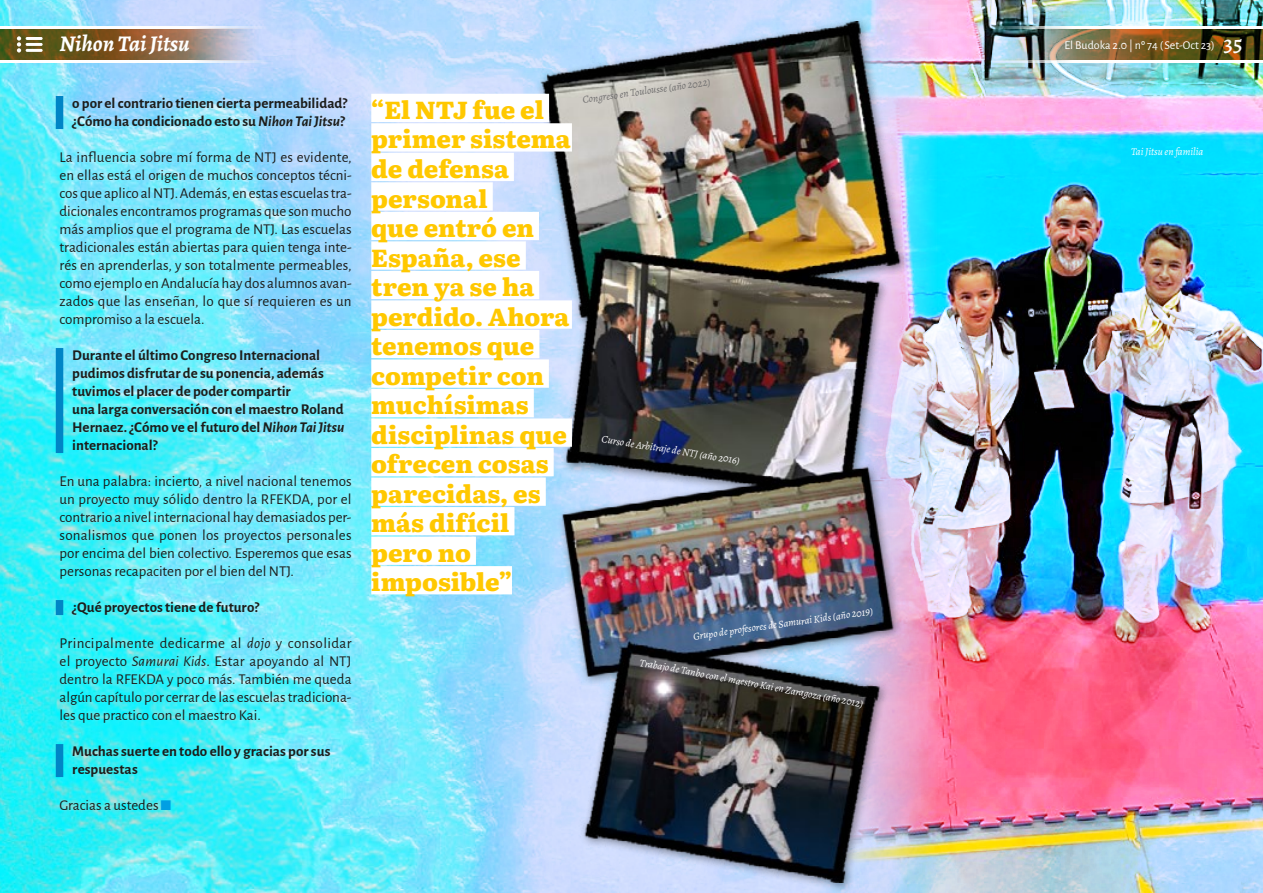
<style>
.page{position:relative;width:1263px;height:893px;background:#fff}
.page>*{position:absolute;margin:0;border:0;box-sizing:border-box;transform-origin:0 0}
.t1{font:800 24.6px/29.5px "Literata";color:#ffc800}
.t2{font:italic 700 22.5px "Alegreya";color:#fff}
.t3{font:15px/18px "Alegreya Sans";color:#1d1d1b;text-align:justify}
.t4{font:700 15px/18px "Alegreya Sans";color:#1d1d1b}
.t5{font:12px "Alegreya Sans";color:#fff}
.t6{font:italic 10.5px "Alegreya";color:#fff}
.t7{font:italic 10.5px "Alegreya";color:#706f6f}
.s1{font-family:"Alegreya";font-weight:500;font-size:22.5px}
.s2{font-style:italic}
.s3{color:#009fe3}
</style>
<div class="page">
<img style="left:0;top:0;width:814px;height:893px">
<img style="left:814px;top:0;width:449px;height:893px">
<div style="left:535px;top:17px;width:374px;height:876px;background:#1d1d1b;opacity:.5"></div>
<img style="left:540px;top:21px;width:363px;height:861px">
<div style="left:371px;top:94px;width:178px;height:28px;background:#fff"></div>
<div style="left:371px;top:123px;width:201px;height:29px;background:#fff"></div>
<div style="left:371px;top:153px;width:143px;height:28px;background:#fff"></div>
<div style="left:371px;top:182px;width:122px;height:29px;background:#fff"></div>
<div style="left:371px;top:212px;width:168px;height:28px;background:#fff"></div>
<div style="left:371px;top:241px;width:155px;height:29px;background:#fff"></div>
<div style="left:371px;top:271px;width:168px;height:28px;background:#fff"></div>
<div style="left:371px;top:300px;width:201px;height:29px;background:#fff"></div>
<div style="left:371px;top:330px;width:168px;height:28px;background:#fff"></div>
<div style="left:371px;top:359px;width:178px;height:29px;background:#fff"></div>
<div style="left:371px;top:389px;width:163px;height:28px;background:#fff"></div>
<div style="left:371px;top:418px;width:201px;height:29px;background:#fff"></div>
<div style="left:371px;top:448px;width:183px;height:28px;background:#fff"></div>
<div style="left:371px;top:478px;width:175px;height:28px;background:#fff"></div>
<div style="left:371px;top:507px;width:143px;height:28px;background:#fff"></div>
<div style="left:371px;top:537px;width:105px;height:28px;background:#fff"></div>
<div style="left:371px;top:566px;width:141px;height:28px;background:#fff"></div>
<div style="left:56px;top:96px;width:7px;height:33px;background:#0085c6"></div>
<div style="left:56px;top:348px;width:7px;height:105px;background:#0085c6"></div>
<div style="left:56px;top:600px;width:7px;height:15px;background:#0085c6"></div>
<div style="left:56px;top:744px;width:7px;height:33px;background:#0085c6"></div>
<svg style="left:0;top:28px;width:271px;height:33px;background:#927e61"></svg>
<svg style="left:0;top:27px;width:271px;height:1px"></svg>
<svg style="left:0;top:61px;width:271px;height:2px"></svg>
<img style="left:992px;top:28px;width:271px;height:33px">
<svg style="left:992px;top:27px;width:271px;height:1px"></svg>
<svg style="left:992px;top:61px;width:271px;height:2px"></svg>
<svg style="left:17px;top:36px;width:4px;height:17px"></svg>
<hr style="left:26px;top:37px;width:17px;height:3px;background:#fff">
<hr style="left:26px;top:43px;width:17px;height:3px;background:#fff">
<hr style="left:26px;top:49px;width:17px;height:3px;background:#fff">
<h2 class="t2" style="left:60px;top:28px;width:132px">Nihon Tai Jitsu</h2>
<p class="t5" style="left:1064px;top:37px;width:180px">El Budoka 2.0 | nº 74 (Set-Oct 23) <span class="s1">35</span></p>
<p class="t4" style="left:72px;top:93px;width:277px">o por el contrario tienen cierta permeabilidad? ¿Cómo ha condicionado esto su <span class="s2">Nihon Tai Jitsu</span>?</p>
<p class="t3" style="left:60px;top:147px;width:294px">La influencia sobre mí forma de NTJ es evidente, en ellas está el origen de muchos conceptos técni&shy;cos que aplico al NTJ. Además, en estas escuelas tra&shy;dicionales encontramos programas que son mucho más amplios que el programa de NTJ. Las escuelas tradicionales están abiertas para quien tenga inte&shy;rés en aprenderlas, y son totalmente permeables, como ejemplo en Andalucía hay dos alumnos avan&shy;zados que las enseñan, lo que sí requieren es un compromiso a la escuela.</p>
<p class="t4" style="left:72px;top:345px;width:274px">Durante el último Congreso Internacional pudimos disfrutar de su ponencia, además tuvimos el placer de poder compartir<br>una larga conversación con el maestro Roland Hernaez. ¿Cómo ve el futuro del <span class="s2">Nihon Tai Jitsu </span>internacional?</p>
<p class="t3" style="left:60px;top:471px;width:294px">En una palabra: incierto, a nivel nacional tenemos un proyecto muy sólido dentro la RFEKDA, por el contrario a nivel internacional hay demasiados per&shy;sonalismos que ponen los proyectos personales por encima del bien colectivo. Esperemos que esas personas recapaciten por el bien del NTJ.</p>
<p class="t4" style="left:72px;top:597px;width:188px">¿Qué proyectos tiene de futuro?</p>
<p class="t3" style="left:60px;top:633px;width:294px">Principalmente dedicarme al <span class="s2">dojo</span> y consolidar el proyecto <span class="s2">Samurai Kids</span>. Estar apoyando al NTJ dentro la RFEKDA y poco más. También me queda algún capítulo por cerrar de las escuelas tradiciona&shy;les que practico con el maestro Kai.</p>
<p class="t4" style="left:72px;top:741px;width:260px">Muchas suerte en todo ello y gracias por sus respuestas</p>
<p class="t3" style="left:60px;top:795px;width:113px">Gracias a ustedes <span class="s3">⬛</span></p>
<h1 class="t1" style="left:371px;top:94px;width:201px">“El NTJ fue el primer sistema de defensa personal<br>que entró en<br>España, ese tren ya se ha perdido. Ahora tenemos que competir con muchísimas disciplinas que ofrecen cosas parecidas, es más difícil pero no imposible”</h1>
<p class="t7" style="left:582px;top:93px;width:130px;rotate:-8deg">Congreso en Toulousse (año 2022)</p>
<p class="t6" style="left:603px;top:432px;width:141px;rotate:9deg">Curso de Arbitraje de NTJ (año 2016)</p>
<p class="t6" style="left:692px;top:629px;width:183px;rotate:-8deg">Grupo de profesores de Samurai Kids (año 2019)</p>
<p class="t6" style="left:641px;top:656px;width:229px;rotate:10deg">Trabajo de Tanbo con el maestro Kai en Zaragoza (año 2012)</p>
<p class="t6" style="left:1131px;top:144px;width:74px">Tai Jitsu en familia</p>
</div>
